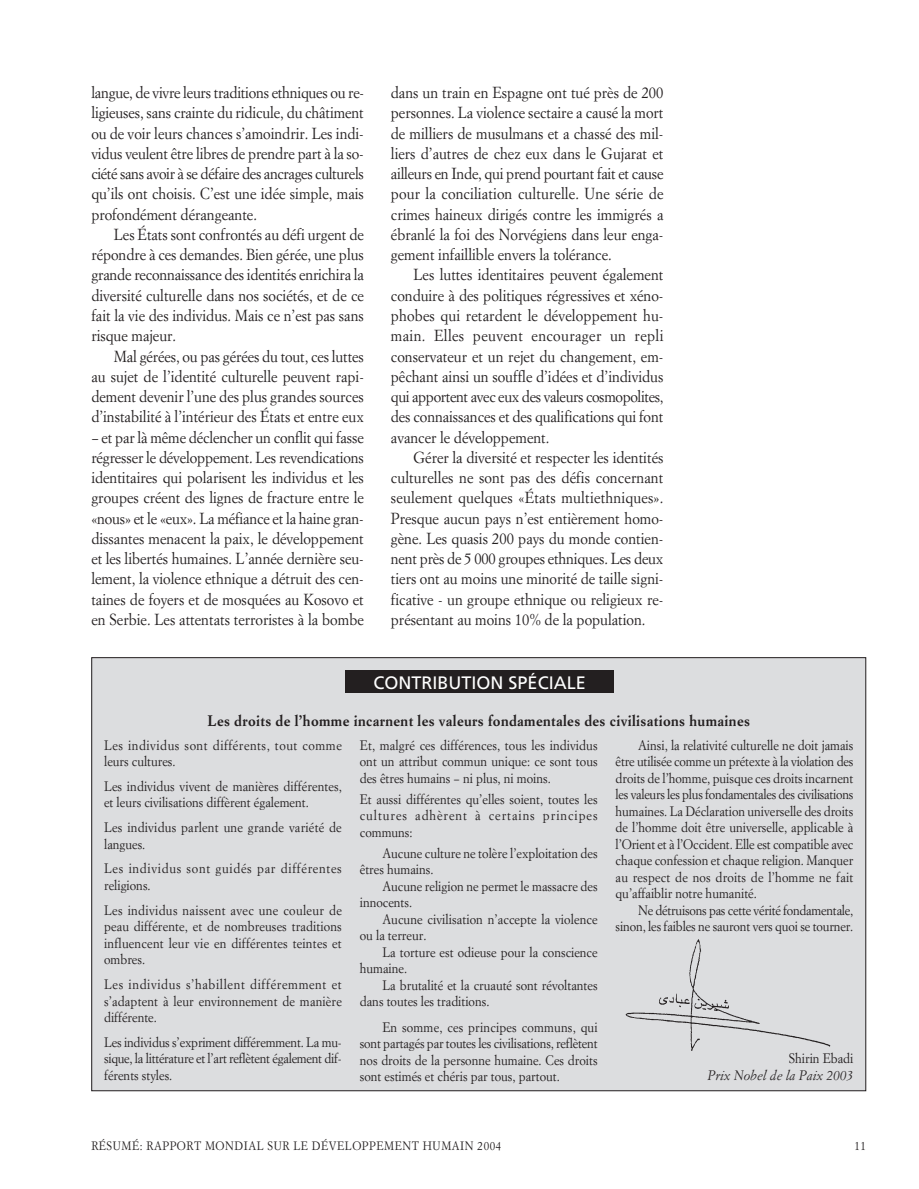
<style>
.page{position:relative;width:919px;height:1189px;background:#fff}
.page>*{position:absolute;margin:0;border:0;box-sizing:border-box;transform-origin:0 0}
.t1{font:18px "Frutiger";color:#fff}
.t2{font:15.75px/20.2px "Hdr Garamond";color:#231f20;text-align:justify}
.t3{font:700 15px "Hdr Garamond";letter-spacing:.025em;color:#231f20}
.t4{font:13.5px/16.5px "Hdr Garamond";color:#231f20}
.t5{font:13.5px/16.5px "Hdr Garamond";letter-spacing:.035em;color:#231f20}
.t6{font:13.5px/16.5px "Hdr Garamond";letter-spacing:.05em;color:#231f20}
.t7{font:italic 13.5px "Hdr Garamond";color:#231f20}
.t8{font:12px "Hdr Garamond";letter-spacing:.045em;color:#231f20}
.s1{font-family:"Adobe Garamond"}
</style>
<div class="page">
<div style="left:91px;top:657px;width:776px;height:435px;background:#dcdddf"></div>
<p class="t2" style="left:91px;top:84px;width:274px">langue, de vivre leurs traditions ethniques ou re&shy;ligieuses, sans crainte du ridicule, du châtiment ou de voir leurs chances s’amoindrir. Les indi&shy;vidus veulent être libres de prendre part à la so&shy;ciété sans avoir à se défaire des ancrages culturels qu’ils ont choisis. C’est une idée simple, mais profondément dérangeante.</p>
<p class="t2" style="left:91px;top:226px;width:274px;text-indent:22px">Les États sont confrontés au défi urgent de répondre à ces demandes. Bien gérée, une plus grande reconnaissance des identités enrichira la diversité culturelle dans nos sociétés, et de ce fait la vie des individus. Mais ce n’est pas sans risque majeur.</p>
<p class="t2" style="left:91px;top:347px;width:274px;text-indent:22px">Mal gérées, ou pas gérées du tout, ces luttes au sujet de l’identité culturelle peuvent rapi&shy;dement devenir l’une des plus grandes sources d’instabilité à l’intérieur des États et entre eux</p>
<p class="t2" style="left:91px;top:428px;width:274px">– et par là même déclencher un conflit qui fasse régresser le développement. Les revendications identitaires qui polarisent les individus et les groupes créent des lignes de fracture entre le <span class="s1">«</span>nous<span class="s1">»</span> et le <span class="s1">«</span>eux<span class="s1">»</span>. La méfiance et la haine gran&shy;dissantes menacent la paix, le développement et les libertés humaines. L’année dernière seu&shy;lement, la violence ethnique a détruit des cen&shy;taines de foyers et de mosquées au Kosovo et en Serbie. Les attentats terroristes à la bombe</p>
<p class="t2" style="left:391px;top:84px;width:274px">dans un train en Espagne ont tué près de 200 personnes. La violence sectaire a causé la mort de milliers de musulmans et a chassé des mil&shy;liers d’autres de chez eux dans le Gujarat et ailleurs en Inde, qui prend pourtant fait et cause pour la conciliation culturelle. Une série de crimes haineux dirigés contre les immigrés a ébranlé la foi des Norvégiens dans leur enga&shy;gement infaillible envers la tolérance.</p>
<p class="t2" style="left:391px;top:266px;width:274px;text-indent:22px">Les luttes identitaires peuvent également conduire à des politiques régressives et xéno&shy;phobes qui retardent le développement hu&shy;main. Elles peuvent encourager un repli conservateur et un rejet du changement, em&shy;pêchant ainsi un souffle d’idées et d’individus qui apportent avec eux des valeurs cosmopolites, des connaissances et des qualifications qui font avancer le développement.</p>
<p class="t2" style="left:391px;top:448px;width:274px;text-indent:22px">Gérer la diversité et respecter les identités culturelles ne sont pas des défis concernant seulement quelques <span class="s1">«</span>États multiethniques<span class="s1">»</span>.<br>Presque aucun pays n’est entièrement homo&shy;gène. Les quasis 200 pays du monde contien&shy;nent près de 5 000 groupes ethniques. Les deux tiers ont au moins une minorité de taille signi&shy;ficative - un groupe ethnique ou religieux re&shy;présentant au moins 10% de la population.</p>
<p class="t1" style="left:373px;top:675px;width:214px">CONTRIBUTION SPÉCIALE</p>
<p class="t3" style="left:207px;top:715px;width:543px">Les droits de l’homme incarnent les valeurs fondamentales des civilisations humaines</p>
<p class="t5" style="left:104px;top:737px;width:239px">Les individus sont différents, tout comme leurs cultures.</p>
<p class="t4" style="left:104px;top:779px;width:239px">Les individus vivent de manières différentes, et leurs civilisations diffèrent également.</p>
<p class="t4" style="left:104px;top:820px;width:239px">Les individus parlent une grande variété de langues.</p>
<p class="t6" style="left:104px;top:861px;width:239px">Les individus sont guidés par différentes religions.</p>
<p class="t4" style="left:104px;top:902px;width:239px;text-align:justify">Les individus naissent avec une couleur de peau différente, et de nombreuses traditions influencent leur vie en différentes teintes et ombres.</p>
<p class="t4" style="left:104px;top:977px;width:239px;text-align:justify">Les individus s’habillent différemment et s’adaptent à leur environnement de manière différente.</p>
<p class="t4" style="left:104px;top:1034px;width:239px;text-align:justify">Les individus s’expriment différemment. La mu&shy;sique, la littérature et l’art reflètent également dif&shy;férents styles.</p>
<p class="t4" style="left:360px;top:737px;width:239px;text-align:justify">Et, malgré ces différences, tous les individus ont un attribut commun unique: ce sont tous des êtres humains – ni plus, ni moins.</p>
<p class="t4" style="left:360px;top:791px;width:239px;text-align:justify">Et aussi différentes qu’elles soient, toutes les cultures adhèrent à certains principes communs:</p>
<p class="t4" style="left:360px;top:845px;width:239px;text-indent:23px">Aucune culture ne tolère l’exploitation des êtres humains.</p>
<p class="t4" style="left:360px;top:878px;width:239px;text-indent:23px">Aucune religion ne permet le massacre des innocents.</p>
<p class="t4" style="left:360px;top:911px;width:239px;text-indent:23px">Aucune civilisation n’accepte la violence ou la terreur.</p>
<p class="t4" style="left:360px;top:944px;width:239px;text-indent:23px">La torture est odieuse pour la conscience humaine.</p>
<p class="t4" style="left:360px;top:977px;width:239px;text-indent:23px">La brutalité et la cruauté sont révoltantes dans toutes les traditions.</p>
<p class="t4" style="left:360px;top:1019px;width:239px;text-align:justify;text-indent:23px">En somme, ces principes communs, qui sont partagés par toutes les civilisations, reflètent nos droits de la personne humaine. Ces droits sont estimés et chéris par tous, partout.</p>
<p class="t4" style="left:615px;top:737px;width:239px;text-align:justify;text-indent:23px">Ainsi, la relativité culturelle ne doit jamais être utilisée comme un prétexte à la violation des droits de l’homme, puisque ces droits incarnent les valeurs les plus fondamentales des civilisations humaines. La Déclaration universelle des droits de l’homme doit être universelle, applicable à l’Orient et à l’Occident. Elle est compatible avec chaque confession et chaque religion. Manquer au respect de nos droits de l’homme ne fait qu’affaiblir notre humanité.</p>
<p class="t4" style="left:615px;top:902px;width:239px;text-align:right">Ne détruisons pas cette vérité fondamentale, sinon, les faibles ne sauront vers quoi se tourner.</p>
<p class="t4" style="left:788px;top:1051px;width:66px">Shirin Ebadi</p>
<p class="t7" style="left:707px;top:1069px;width:147px">Prix Nobel de la Paix 2003</p>
<p class="t8" style="left:91px;top:1141px;width:411px">RÉSUMÉ: RAPPORT MONDIAL SUR LE DÉVELOPPEMENT HUMAIN 2004</p>
<p class="t8" style="left:854px;top:1141px;width:13px">11</p>
</div>
